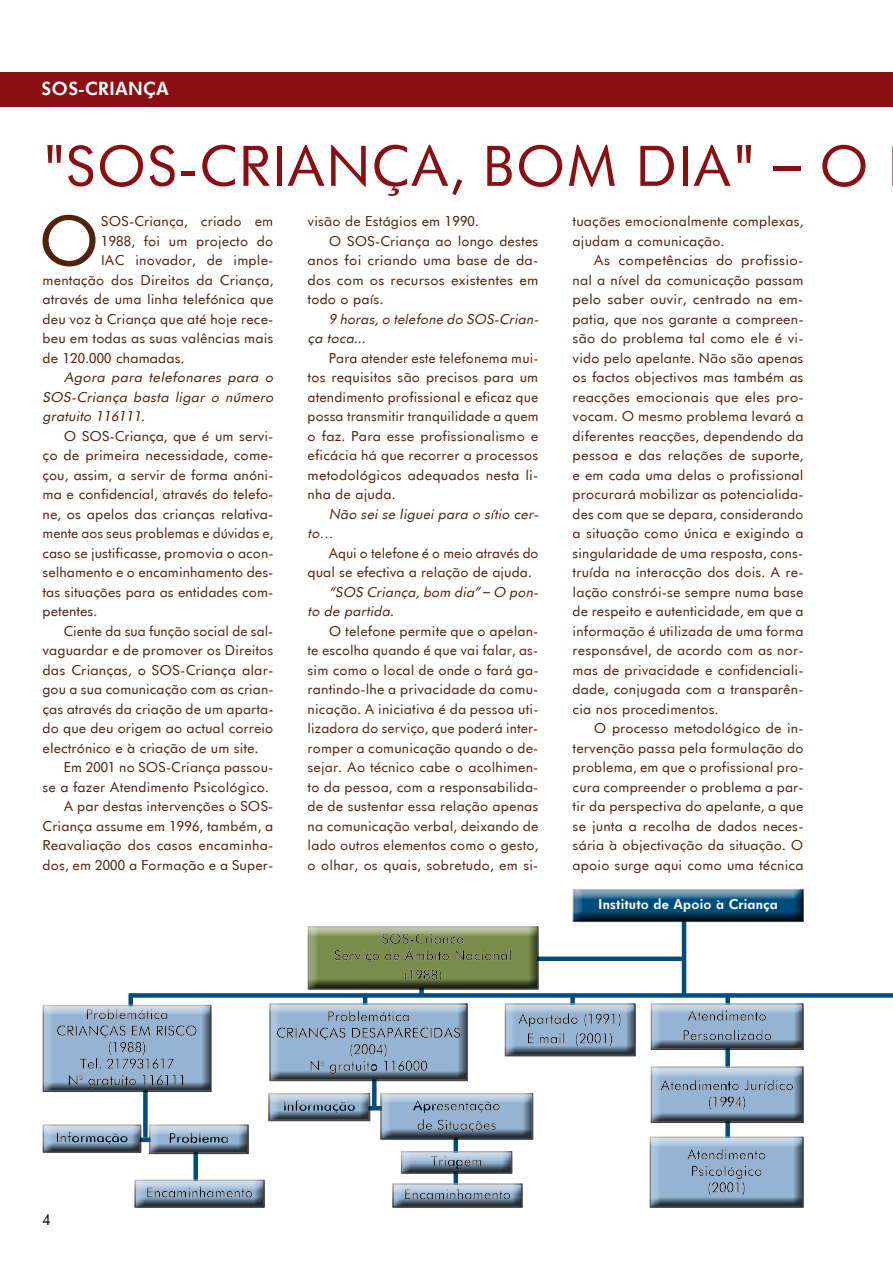
<style>
.page{position:relative;width:893px;height:1263px;background:#fff}
.page>*{position:absolute;margin:0;border:0;box-sizing:border-box;transform-origin:0 0}
.t1{font:66.3px "Futurist";color:#51210b}
.t2{font:54px "Futurist";color:#8b0e13}
.t3{font:700 18px "Futurist";color:#fff}
.t4{font:15px "Futurist";color:#000}
.t5{font:13.5px/19.5px "Futurist";color:#51210b;text-align:justify}
.t6{font:italic 13.5px/19.5px "Futurist";color:#51210b}
.t7{font:700 13.5px "Futurist";color:#fff}
</style>
<div class="page">
<div style="left:129px;top:993px;width:764px;height:5px;background:#004d7b"></div>
<div style="left:128px;top:994px;width:5px;height:18px;background:#004d7b"></div>
<div style="left:143px;top:1089px;width:5px;height:48px;background:#004d7b"></div>
<div style="left:372px;top:1060px;width:5px;height:48px;background:#004d7b"></div>
<div style="left:725px;top:1042px;width:5px;height:105px;background:#004d7b"></div>
<div style="left:193px;top:1137px;width:5px;height:48px;background:#004d7b"></div>
<hr style="left:454px;top:1136px;width:4px;height:55px;background:#004d7b">
<hr style="left:363px;top:995px;width:4px;height:19px;background:#004d7b">
<div style="left:570px;top:995px;width:5px;height:19px;background:#004d7b"></div>
<div style="left:419px;top:976px;width:5px;height:18px;background:#004d7b"></div>
<div style="left:725px;top:995px;width:5px;height:19px;background:#004d7b"></div>
<hr style="left:682px;top:920px;width:4px;height:75px;background:#004d7b">
<div style="left:529px;top:956px;width:156px;height:5px;background:#004d7b"></div>
<hr style="left:282px;top:1106px;width:156px;height:4px;background:#004d7b">
<div style="left:70px;top:1137px;width:156px;height:5px;background:#004d7b"></div>
<div style="left:0;top:72px;width:893px;height:34px;background:#8b0e13"></div>
<div style="left:572px;top:889px;width:234px;height:33px;background:#000;opacity:.75"></div>
<div style="left:307px;top:926px;width:234px;height:64px;background:#000;opacity:.75"></div>
<div style="left:42px;top:1003px;width:174px;height:89px;background:#000;opacity:.75"></div>
<div style="left:269px;top:1001px;width:210px;height:81px;background:#000;opacity:.75"></div>
<div style="left:504px;top:1002px;width:136px;height:54px;background:#000;opacity:.75"></div>
<div style="left:649px;top:1001px;width:156px;height:45px;background:#fff"></div>
<div style="left:649px;top:1003px;width:156px;height:47px;background:#000;opacity:.75"></div>
<div style="left:41px;top:1122px;width:105px;height:27px;background:#fff"></div>
<div style="left:41px;top:1123px;width:105px;height:30px;background:#000;opacity:.75"></div>
<div style="left:148px;top:1124px;width:103px;height:31px;background:#000;opacity:.75"></div>
<div style="left:267px;top:1091px;width:106px;height:27px;background:#fff"></div>
<div style="left:267px;top:1093px;width:106px;height:29px;background:#000;opacity:.75"></div>
<div style="left:379px;top:1093px;width:156px;height:47px;background:#000;opacity:.75"></div>
<div style="left:133px;top:1177px;width:138px;height:32px;background:#000;opacity:.75"></div>
<div style="left:391px;top:1180px;width:138px;height:29px;background:#000;opacity:.75"></div>
<div style="left:400px;top:1149px;width:114px;height:21px;background:#fff"></div>
<div style="left:400px;top:1151px;width:114px;height:23px;background:#000;opacity:.75"></div>
<div style="left:649px;top:1134px;width:157px;height:70px;background:#fff"></div>
<div style="left:649px;top:1136px;width:157px;height:72px;background:#000;opacity:.75"></div>
<div style="left:649px;top:1064px;width:162px;height:60px;background:#000;opacity:.75"></div>
<h3 class="t3" style="left:41px;top:77px;width:129px">sos-criança</h3>
<h2 class="t2" style="left:43px;top:132px;width:191px">"SOS-Crian</h2>
<h2 class="t2" style="left:371px;top:132px;width:155px">ça, bom</h2>
<h2 class="t2" style="left:635px;top:132px;width:236px">dia" – O</h2>
<p class="t5" style="left:308px;top:211px;width:173px">visão de Estágios em 1990.</p>
<p class="t5" style="left:329px;top:231px;width:211px">O SOS-Criança ao longo destes</p>
<p class="t5" style="left:308px;top:250px;width:233px">anos foi criando uma base de da-</p>
<p class="t5" style="left:308px;top:270px;width:233px">dos com os recursos existentes em</p>
<p class="t5" style="left:308px;top:289px;width:77px">todo o país.</p>
<p class="t6" style="left:308px;top:309px;width:236px;text-indent:21px">9 horas,o telefone do SOS-Crian&shy;ça toca...</p>
<p class="t5" style="left:308px;top:348px;width:233px;text-indent:21px">Para atender este telefonema mui&shy;tos requisitos são precisos para um atendimento profissional e eficaz que possa transmitir tranquilidade a quem o faz. Para esse profissionalismo e eficácia há que recorrer a processos metodológicos adequados nesta li&shy;nha de ajuda.</p>
<p class="t6" style="left:308px;top:504px;width:235px;text-indent:21px">Não sei se liguei para o sítio cer&shy;to…</p>
<p class="t5" style="left:308px;top:543px;width:233px;text-indent:21px">Aqui o telefone é o meio através do qual se efectiva a relação de ajuda.</p>
<p class="t6" style="left:308px;top:582px;width:235px;text-indent:21px">“SOS Criança,bom dia”– O pon&shy;to de partida.</p>
<p class="t5" style="left:308px;top:621px;width:233px;text-indent:21px">O telefone permite que o apelan&shy;te escolha quando é que vai falar, as&shy;sim como o local de onde o fará ga&shy;rantindo-lhe a privacidade da comu&shy;nicação. A iniciativa é da pessoa uti&shy;lizadora do serviço, que poderá inter&shy;romper a comunicação quando o de&shy;sejar. Ao técnico cabe o acolhimen&shy;to da pessoa, com a responsabilida&shy;de de sustentar essa relação apenas na comunicação verbal, deixando de lado outros elementos como o gesto, o olhar, os quais, sobretudo, em si-</p>
<h1 class="t1" style="left:38px;top:199px;width:64px">O</h1>
<p class="t5" style="left:101px;top:211px;width:174px">SOS-Criança, criado em</p>
<p class="t5" style="left:573px;top:211px;width:233px">tuações emocionalmente complexas, ajudam a comunicação.</p>
<p class="t5" style="left:573px;top:250px;width:233px;text-indent:21px">As competências do profissio&shy;nal a nível da comunicação passam pelo saber ouvir, centrado na em&shy;patia, que nos garante a compreen&shy;são do problema tal como ele é vi&shy;vido pelo apelante. Não são apenas os factos objectivos mas também as reacções emocionais que eles pro&shy;vocam. O mesmo problema levará a diferentes reacções, dependendo da pessoa e das relações de suporte, e em cada uma delas o profissional procurará mobilizar as potencialida&shy;des com que se depara, considerando a situação como única e exigindo a singularidade de uma resposta, cons&shy;truída na interacção dos dois. A re&shy;lação constrói-se sempre numa base de respeito e autenticidade, em que a informação é utilizada de uma forma responsável, de acordo com as nor&shy;mas de privacidade e confidenciali&shy;dade, conjugada com a transparên&shy;cia nos procedimentos.</p>
<p class="t5" style="left:573px;top:718px;width:233px;text-indent:21px">O processo metodológico de in&shy;tervenção passa pela formulação do problema, em que o profissional pro&shy;cura compreender o problema a par&shy;tir da perspectiva do apelante, a que se junta a recolha de dados neces&shy;sária à objectivação da situação. O apoio surge aqui como uma técnica</p>
<p class="t7" style="left:598px;top:895px;width:181px">Instituto de Apoio à Criança</p>
<p class="t5" style="left:101px;top:231px;width:174px">1988, foi um projecto do</p>
<p class="t5" style="left:101px;top:250px;width:174px">IAC inovador, de imple-</p>
<p class="t5" style="left:43px;top:270px;width:233px">mentação dos Direitos da Criança,</p>
<p class="t5" style="left:43px;top:289px;width:233px">através de uma linha telefónica que</p>
<p class="t5" style="left:43px;top:309px;width:233px">deu voz à Criança que até hoje rece-</p>
<p class="t5" style="left:43px;top:328px;width:232px">beu em todas as suas valências mais</p>
<p class="t5" style="left:43px;top:348px;width:144px">de 120.000 chamadas.</p>
<p class="t6" style="left:43px;top:367px;width:236px;text-align:justify;text-indent:21px">Agora para telefonares para o SOS-Criança basta ligar o número gratuito 116111.</p>
<p class="t5" style="left:43px;top:426px;width:233px;text-indent:21px">O SOS-Criança, que é um servi&shy;ço de primeira necessidade, come&shy;çou, assim, a servir de forma anóni&shy;ma e confidencial, através do telefo&shy;ne, os apelos das crianças relativa&shy;mente aos seus problemas e dúvidas e, caso se justificasse, promovia o acon&shy;selhamento e o encaminhamento des&shy;tas situações para as entidades com&shy;petentes.</p>
<p class="t5" style="left:43px;top:621px;width:233px;text-indent:21px">Ciente da sua função social de sal&shy;vaguardar e de promover os Direitos das Crianças, o SOS-Criança alar&shy;gou a sua comunicação com as crian&shy;ças através da criação de um aparta&shy;do que deu origem ao actual correio electrónico e à criação de um site.</p>
<p class="t5" style="left:64px;top:757px;width:211px">Em 2001 no SOS-Criança passou-</p>
<p class="t5" style="left:43px;top:777px;width:228px">se a fazer Atendimento Psicológico.</p>
<p class="t5" style="left:64px;top:796px;width:211px">A par destas intervenções o SOS-</p>
<p class="t5" style="left:43px;top:816px;width:233px">Criança assume em 1996, também, a</p>
<p class="t5" style="left:43px;top:835px;width:232px">Reavaliação dos casos encaminha-</p>
<p class="t5" style="left:43px;top:855px;width:233px">dos, em 2000 a Formação e a Super-</p>
<p class="t4" style="left:43px;top:1210px;width:10px">4</p>
</div>
